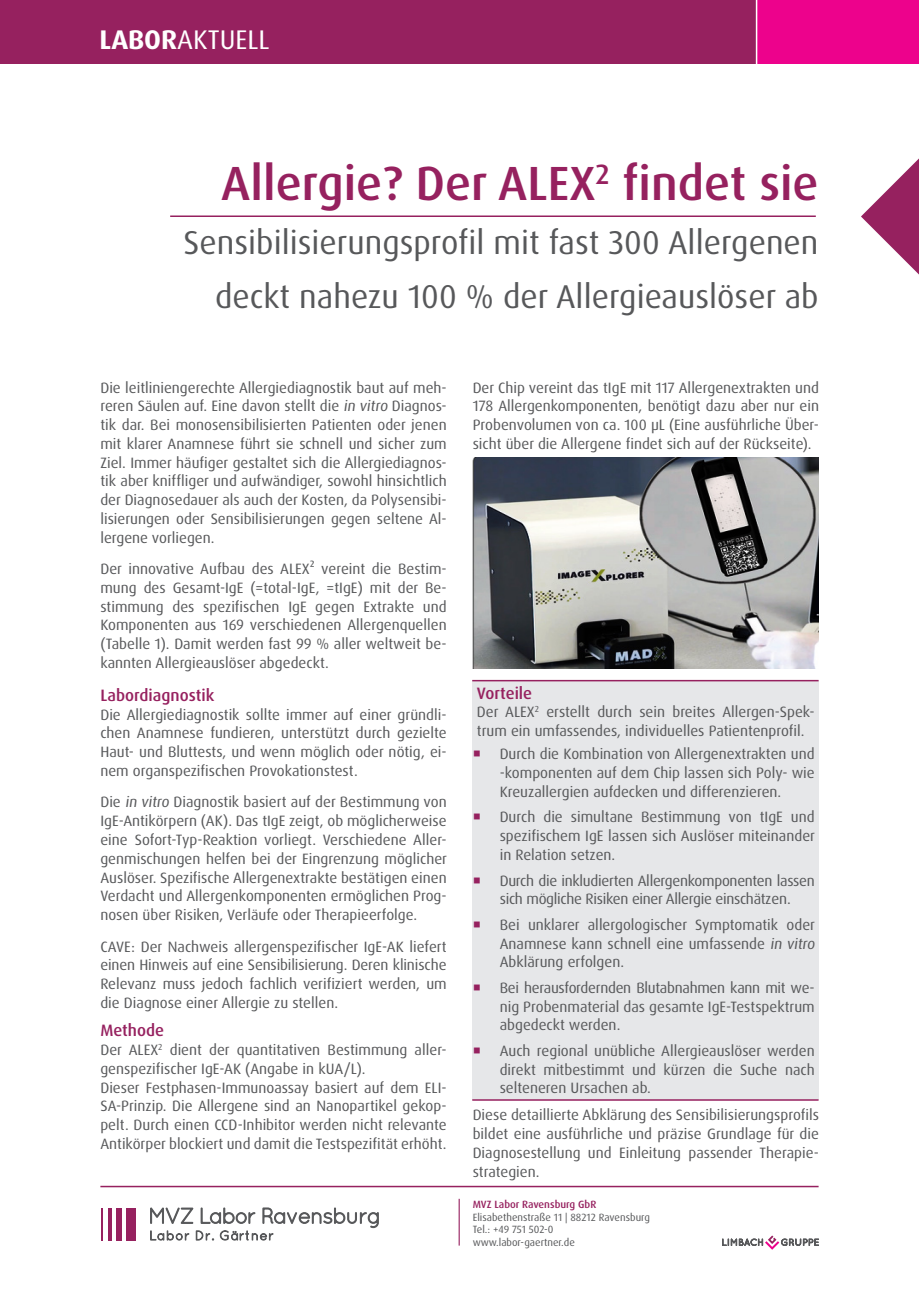
<style>
.page{position:relative;width:919px;height:1289px;background:#fff}
.page>*{position:absolute;margin:0;border:0;box-sizing:border-box;transform-origin:0 0}
.t1{font:500 48px "Dax OT";color:#96215f}
.t2{font:33px/54px "Dax OT";color:#57585a;text-align:right}
.t3{font:27px "Dax OT";color:#fff}
.t4{font:500 16.5px "Dax OT";color:#96215f}
.t5{font:15px/18.8px "Dax OT";color:#57585a;text-align:justify}
.t6{font:15px/18.8px "Dax OT";letter-spacing:-.02em;color:#57585a}
.t7{font:10.5px/12.6px "Dax OT";color:#57585a}
.t8{font:500 10.5px "Dax OT";color:#96215f}
.s1{font-weight:700}
</style>
<div class="page">
<div style="left:0;top:0;width:757px;height:64px;background:#96215f"></div>
<div style="left:757px;top:0;width:161px;height:64px;background:#ed028c"></div>
<hr style="left:755px;top:0;width:2px;height:66px;background:#fff">
<svg style="left:861px;top:159px;width:57px;height:115px"></svg>
<hr style="left:100px;top:1185px;width:718px;height:2px;background:#96215f">
<div style="left:126px;top:1207px;width:9px;height:33px;background:#96215f"></div>
<div style="left:116px;top:1207px;width:6px;height:33px;background:#96215f"></div>
<hr style="left:108px;top:1207px;width:4px;height:33px;background:#96215f">
<hr style="left:101px;top:1207px;width:1px;height:33px;background:#96215f">
<svg style="left:150px;top:1207px;width:228px;height:33px"></svg>
<hr style="left:458px;top:1198px;width:1px;height:47px;background:#96215f">
<svg style="left:722px;top:1235px;width:96px;height:14px"></svg>
<div style="left:472px;top:680px;width:346px;height:419px;background:#e6e7e9"></div>
<hr style="left:170px;top:215px;width:645px;height:2px;background:#96215f">
<img style="left:472px;top:457px;width:346px;height:212px">
<hr style="left:472px;top:680px;width:346px;height:1px;background:#96215f">
<hr style="left:472px;top:1099px;width:346px;height:1px;background:#96215f">
<h3 class="t3" style="left:99px;top:22px;width:172px"><span class="s1">LABOR</span>AKTUELL</h3>
<p class="t1" style="left:221px;top:153px;width:599px">Allergie? Der ALEX<sup>2</sup> findet sie</p>
<p class="t2" style="left:183px;top:216px;width:636px">Sensibilisierungsprofil mit fast 300 Allergenen deckt nahezu 100 % der Allergieauslöser ab</p>
<p class="t5" style="left:100px;top:378px;width:348px">Die leitliniengerechte Allergiediagnostik baut auf meh&shy;reren Säulen auf. Eine davon stellt die in vitro Diagnos&shy;tik dar. Bei monosensibilisierten Patienten oder jenen mit klarer Anamnese führt sie schnell und sicher zum Ziel. Immer häufiger gestaltet sich die Allergiediagnos&shy;tik aber kniffliger und aufwändiger, sowohl hinsichtlich der Diagnosedauer als auch der Kosten, da Polysensibi&shy;lisierungen oder Sensibilisierungen gegen seltene Al&shy;lergene vorliegen.</p>
<p class="t5" style="left:100px;top:559px;width:348px">Der innovative Aufbau des ALEX² vereint die Bestim&shy;mung des Gesamt-IgE (=total-IgE, =tIgE) mit der Be&shy;stimmung des spezifischen IgE gegen Extrakte und Komponenten aus 169 verschiedenen Allergenquellen (Tabelle 1). Damit werden fast 99 % aller weltweit be&shy;kannten Allergieauslöser abgedeckt.</p>
<p class="t4" style="left:100px;top:684px;width:115px">Labordiagnostik</p>
<p class="t5" style="left:100px;top:705px;width:348px">Die Allergiediagnostik sollte immer auf einer gründli&shy;chen Anamnese fundieren, unterstützt durch gezielte Haut- und Bluttests, und wenn möglich oder nötig, ei&shy;nem organspezifischen Provokationstest.</p>
<p class="t5" style="left:100px;top:793px;width:348px">Die in vitro Diagnostik basiert auf der Bestimmung von IgE-Antikörpern (AK). Das tIgE zeigt, ob möglicherweise eine Sofort-Typ-Reaktion vorliegt. Verschiedene Aller&shy;genmischungen helfen bei der Eingrenzung möglicher Auslöser. Spezifische Allergenextrakte bestätigen einen Verdacht und Allergenkomponenten ermöglichen Prog&shy;nosen über Risiken, Verläufe oder Therapieerfolge.</p>
<p class="t5" style="left:100px;top:937px;width:348px">CAVE: Der Nachweis allergenspezifischer IgE-AK liefert einen Hinweis auf eine Sensibilisierung. Deren klinische Relevanz muss jedoch fachlich verifiziert werden, um die Diagnose einer Allergie zu stellen.</p>
<p class="t4" style="left:100px;top:1020px;width:65px">Methode</p>
<p class="t5" style="left:100px;top:1040px;width:348px">Der ALEX<sup>2</sup> dient der quantitativen Bestimmung aller&shy;genspezifischer IgE-AK (Angabe in kUA/L).</p>
<p class="t5" style="left:100px;top:1078px;width:348px">Dieser Festphasen-Immunoassay basiert auf dem ELI-SA-Prinzip. Die Allergene sind an Nanopartikel gekop&shy;pelt. Durch einen CCD-Inhibitor werden nicht relevante Antikörper blockiert und damit die Testspezifität erhöht.</p>
<p class="t5" style="left:472px;top:378px;width:348px">Der Chip vereint das tIgE mit 117 Allergenextrakten und 178 Allergenkomponenten, benötigt dazu aber nur ein Probenvolumen von ca. 100 µL (Eine ausführliche Über&shy;sicht über die Allergene findet sich auf der Rückseite).</p>
<p class="t4" style="left:477px;top:682px;width:57px">Vorteile</p>
<p class="t5" style="left:477px;top:703px;width:339px">Der ALEX<sup>2</sup> erstellt durch sein breites Allergen-Spek&shy;trum ein umfassendes, individuelles Patientenprofil.</p>
<p class="t5" style="left:499px;top:745px;width:316px">Durch die Kombination von Allergenextrakten und -komponenten auf dem Chip lassen sich Poly- wie Kreuzallergien aufdecken und differenzieren.</p>
<p class="t5" style="left:499px;top:808px;width:317px">Durch die simultane Bestimmung von tIgE und spezifischem IgE lassen sich Auslöser miteinander in Relation setzen.</p>
<p class="t6" style="left:499px;top:871px;width:316px">Durch die inkludierten Allergenkomponenten lassen sich mögliche Risiken einer Allergie einschätzen.</p>
<p class="t5" style="left:499px;top:915px;width:319px;text-align:left">Bei unklarer allergologischer Symptomatik oder<br>Anamnese kann schnell eine umfassende in vitro<br>Abklärung erfolgen.</p>
<p class="t5" style="left:499px;top:978px;width:316px">Bei herausfordernden Blutabnahmen kann mit we&shy;nig Probenmaterial das gesamte IgE-Testspektrum abgedeckt werden.</p>
<p class="t5" style="left:499px;top:1041px;width:316px">Auch regional unübliche Allergieauslöser werden direkt mitbestimmt und kürzen die Suche nach selteneren Ursachen ab.</p>
<p class="t5" style="left:472px;top:1105px;width:348px">Diese detaillierte Abklärung des Sensibilisierungsprofils bildet eine ausführliche und präzise Grundlage für die Diagnosestellung und Einleitung passender Therapie&shy;strategien.</p>
<p class="t8" style="left:472px;top:1197px;width:125px">MVZ Labor Ravensburg GbR</p>
<p class="t7" style="left:472px;top:1210px;width:179px">Elisabethenstraße 11 | 88212 Ravensburg<br>Tel.: +49 751 502-0 www.labor-gaertner.de</p>
</div>
